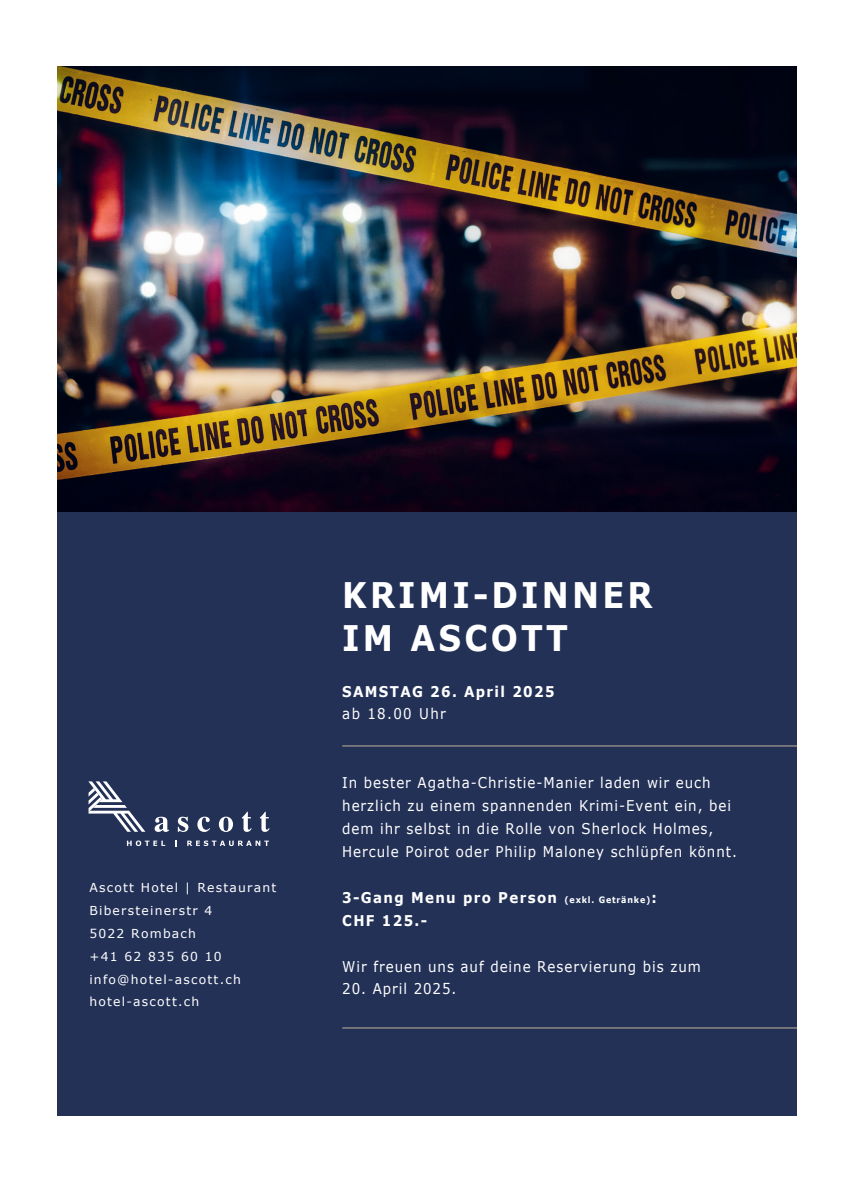
<style>
.page{position:relative;width:854px;height:1201px;background:#fff}
.page>*{position:absolute;margin:0;border:0;box-sizing:border-box;transform-origin:0 0}
.t1{font:700 35.18px/42.4px "Verdana";letter-spacing:.1em;color:#fff;scale:.91 1}
.t2{font:14.88px/22.9px "Verdana";letter-spacing:.07em;color:#fff;scale:.91 1}
.t3{font:700 14.88px/22.9px "Verdana";letter-spacing:.1em;color:#fff;scale:.91 1}
.t4{font:12.25px/22.9px "Verdana";letter-spacing:.1em;color:#fff}
.s1{font-size:8.75px}
</style>
<div class="page">
<img style="left:57px;top:67px;width:739px;height:445px">
<div style="left:57px;top:512px;width:739px;height:604px;background:#233157"></div>
<hr style="left:342px;top:745px;width:454px;height:1px;background:#c2b399">
<hr style="left:342px;top:1027px;width:454px;height:1px;background:#c2b399">
<svg style="left:155px;top:816px;width:14px;height:16px"></svg>
<svg style="left:178px;top:816px;width:10px;height:16px"></svg>
<svg style="left:197px;top:816px;width:13px;height:16px"></svg>
<svg style="left:219px;top:816px;width:14px;height:16px"></svg>
<svg style="left:242px;top:811px;width:9px;height:21px"></svg>
<svg style="left:260px;top:811px;width:9px;height:21px"></svg>
<svg style="left:127px;top:840px;width:38px;height:6px"></svg>
<svg style="left:187px;top:840px;width:82px;height:6px"></svg>
<svg style="left:88px;top:781px;width:57px;height:50px"></svg>
<p class="t4" style="left:89px;top:875px;width:188px">Ascott Hotel | Restaurant<br>Bibersteinerstr 4<br>5022 Rombach<br>+41 62 835 60 10 info@hotel-ascott.ch hotel-ascott.ch</p>
<h1 class="t1" style="left:342px;top:573px;width:342px">KRIMI-DINNER<br>IM ASCOTT</h1>
<p class="t3" style="left:342px;top:679px;width:235px">SAMSTAG 26. April 2025</p>
<p class="t2" style="left:342px;top:702px;width:115px">ab 18.00 Uhr</p>
<p class="t2" style="left:342px;top:771px;width:435px">In bester Agatha-Christie-Manier laden wir euch herzlich zu einem spannenden Krimi-Event ein, bei dem ihr selbst in die Rolle von Sherlock Holmes, Hercule Poirot oder Philip Maloney schlüpfen könnt.</p>
<p class="t3" style="left:342px;top:885px;width:347px">3-Gang Menu pro Person <span class="s1">(exkl. Getränke)</span>:<br>CHF 125.-</p>
<p class="t2" style="left:342px;top:954px;width:395px">Wir freuen uns auf deine Reservierung bis zum</p>
<p class="t2" style="left:342px;top:977px;width:127px">20. April 2025.</p>
</div>
